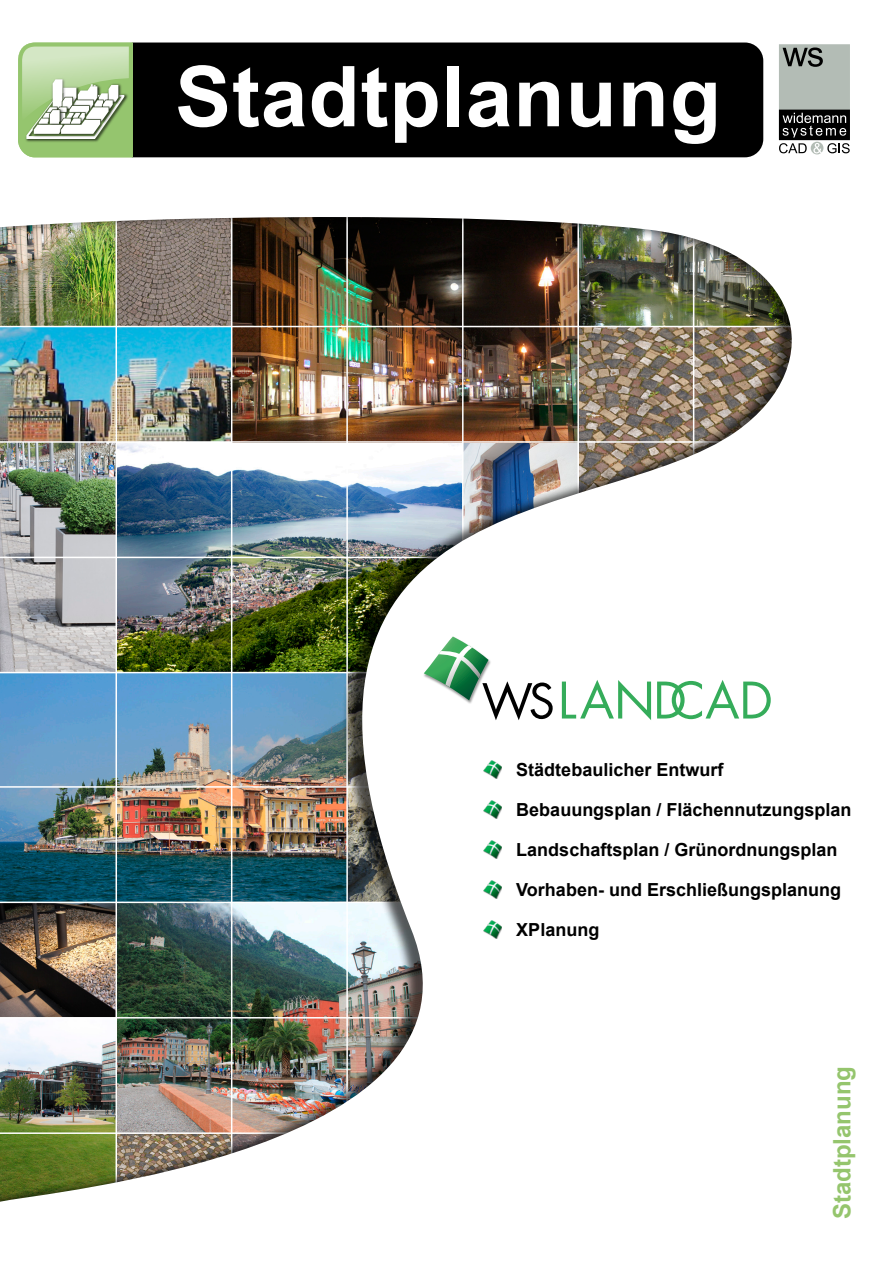
<style>
.page{position:relative;width:893px;height:1263px;background:#fff}
.page>*{position:absolute;margin:0;border:0;box-sizing:border-box;transform-origin:0 0}
.t1{font:700 84px "Arial";letter-spacing:.01em;color:#fff}
.FS_Absatz{font:700 24px "Arial";color:#95c56d}
.Schlagworte{font:700 18px "Arial";color:#000}
</style>
<div class="page">
<img style="left:0;top:42px;width:848px;height:1160px">
<div style="left:133px;top:43px;width:630px;height:114px;background:#000"></div>
<img style="left:484px;top:761px;width:18px;height:18px">
<img style="left:484px;top:801px;width:18px;height:17px">
<img style="left:484px;top:840px;width:18px;height:18px">
<img style="left:484px;top:880px;width:18px;height:18px">
<img style="left:484px;top:920px;width:18px;height:18px">
<svg style="left:18px;top:43px;width:115px;height:114px"></svg>
<svg style="left:562px;top:680px;width:89px;height:40px"></svg>
<svg style="left:657px;top:680px;width:114px;height:39px"></svg>
<img style="left:422px;top:636px;width:2px;height:70px">
<svg style="left:424px;top:636px;width:129px;height:84px"></svg>
<div style="left:780px;top:46px;width:69px;height:91px;background:#b3bcb5"></div>
<div style="left:779px;top:44px;width:71px;height:95px;border:3px solid #b3bcb5"></div>
<div style="left:779px;top:110px;width:71px;height:30px;border:3px solid #000"></div>
<svg style="left:779px;top:113px;width:71px;height:40px"></svg>
<svg style="left:783px;top:48px;width:40px;height:19px"></svg>
<p class="t1" style="left:175px;top:38px;width:547px">Stadtplanung</p>
<p class="Schlagworte" style="left:516px;top:757px;width:209px">Städtebaulicher Entwurf</p>
<p class="Schlagworte" style="left:516px;top:797px;width:337px">Bebauungsplan / Flächennutzungsplan</p>
<p class="Schlagworte" style="left:516px;top:837px;width:323px">Landschaftsplan / Grünordnungsplan</p>
<p class="Schlagworte" style="left:516px;top:877px;width:326px">Vorhaben- und Erschließungsplanung</p>
<p class="Schlagworte" style="left:516px;top:917px;width:85px">XPlanung</p>
<p class="FS_Absatz" style="left:825px;top:1219px;width:155px;rotate:-90deg">Stadtplanung</p>
</div>
